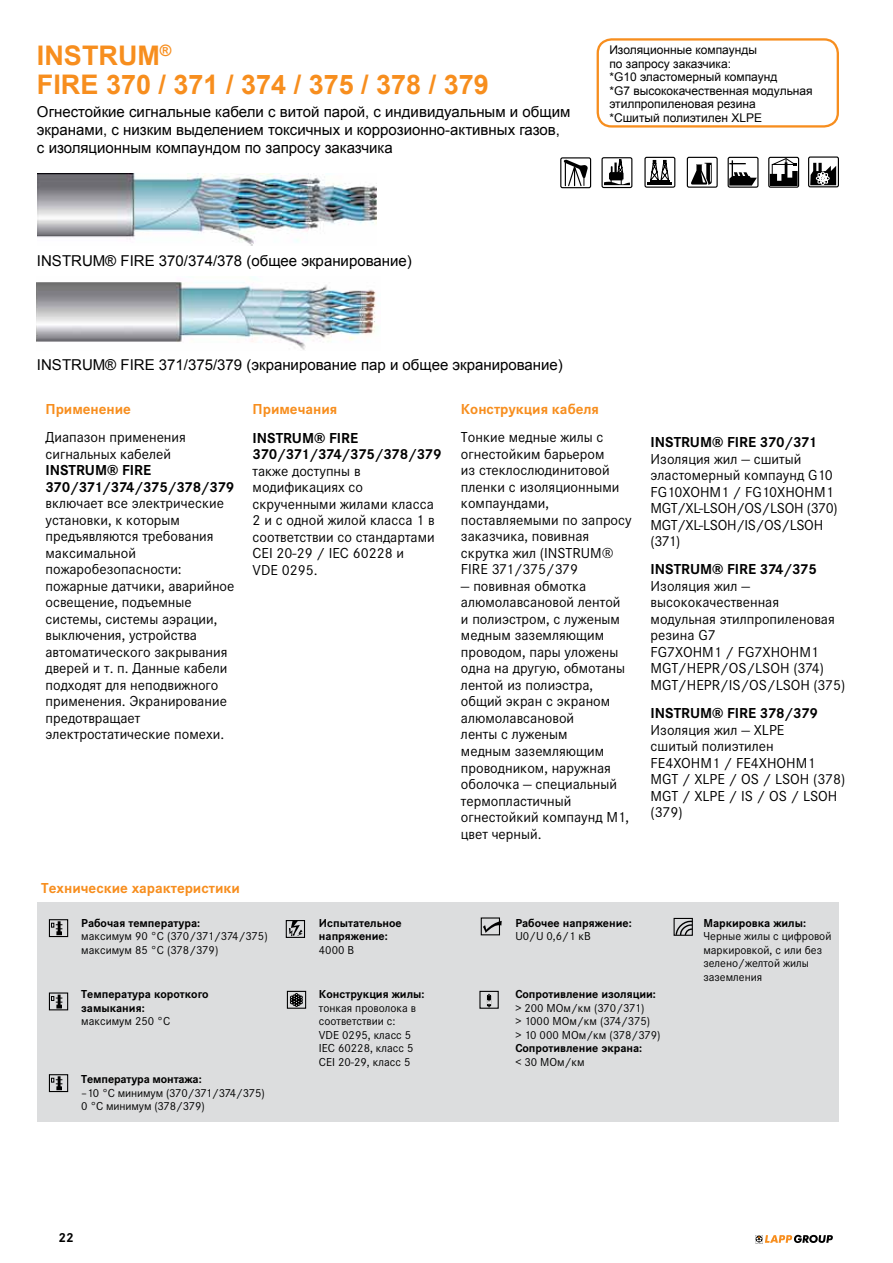
<style>
.page{position:relative;width:893px;height:1263px;background:#fff}
.page>*{position:absolute;margin:0;border:0;box-sizing:border-box;transform-origin:0 0}
.t1{font:700 27px/28.5px "Arial";color:#f78e1e}
.t2{font:15px/16.5px "Corporate STOT";color:#000}
.t3{font:15px/18px "Arial";color:#000}
.t4{font:700 15px/16.5px "Corporate STOT";color:#000}
.t5{font:700 15px "Corporate STOT";color:#f78e1e}
.t6{font:700 13.5px "Corporate STOT";color:#000}
.t7{font:12px/13.5px "Corporate STOT";color:#000}
.t8{font:700 12px/13.5px "Corporate STOT";color:#000}
.t9{font:12px/13.5px "Arial";color:#000}
</style>
<div class="page">
<svg style="left:755px;top:1235px;width:78px;height:9px"></svg>
<div style="left:37px;top:902px;width:802px;height:219px;background:#dcddde"></div>
<div style="left:49px;top:919px;width:19px;height:18px;border:1px solid #000"></div>
<svg style="left:51px;top:922px;width:11px;height:13px"></svg>
<div style="left:49px;top:992px;width:19px;height:18px;border:1px solid #000"></div>
<svg style="left:51px;top:995px;width:11px;height:13px"></svg>
<div style="left:49px;top:1074px;width:19px;height:18px;border:1px solid #000"></div>
<svg style="left:51px;top:1077px;width:11px;height:13px"></svg>
<div style="left:286px;top:920px;width:19px;height:18px;border:1px solid #000"></div>
<svg style="left:289px;top:920px;width:14px;height:16px"></svg>
<div style="left:287px;top:991px;width:19px;height:18px;border:1px solid #000"></div>
<svg style="left:290px;top:993px;width:13px;height:14px"></svg>
<div style="left:481px;top:917px;width:19px;height:18px;border:1px solid #000"></div>
<svg style="left:483px;top:921px;width:19px;height:12px"></svg>
<div style="left:674px;top:918px;width:19px;height:18px;border:1px solid #000"></div>
<svg style="left:675px;top:920px;width:18px;height:16px"></svg>
<div style="left:479px;top:991px;width:20px;height:18px;border:1px solid #000"></div>
<svg style="left:487px;top:994px;width:5px;height:13px"></svg>
<img style="left:37px;top:174px;width:339px;height:71px">
<img style="left:37px;top:277px;width:339px;height:73px">
<div style="left:597px;top:38px;width:242px;height:90px;border:2px solid #f78e1e;border-radius:14px"></div>
<div style="left:644px;top:157px;width:31px;height:31px;border:1px solid #000;border-radius:2px"></div>
<hr style="left:647px;top:182px;width:25px;height:3px;background:#000">
<svg style="left:650px;top:160px;width:20px;height:22px"></svg>
<div style="left:560px;top:157px;width:31px;height:31px;border:1px solid #000;border-radius:2px"></div>
<svg style="left:562px;top:159px;width:26px;height:28px"></svg>
<div style="left:687px;top:157px;width:31px;height:31px;border:1px solid #000;border-radius:2px"></div>
<svg style="left:691px;top:163px;width:21px;height:22px"></svg>
<svg style="left:602px;top:158px;width:30px;height:30px"></svg>
<div style="left:601px;top:157px;width:31px;height:31px;border:1px solid #000;border-radius:2px"></div>
<svg style="left:604px;top:159px;width:26px;height:26px"></svg>
<svg style="left:727px;top:156px;width:112px;height:32px"></svg>
<h1 class="t1" style="left:37px;top:42px;width:453px">INSTRUM<sup>®<br></sup>FIRE 370 / 371 / 374 / 375 / 378 / 379</h1>
<p class="t3" style="left:37px;top:103px;width:535px">Огнестойкие сигнальные кабели с витой парой, с индивидуальным и общим экранами, с низким выделением токсичных и коррозионно-активных газов, с изоляционным компаундом по запросу заказчика</p>
<p class="t9" style="left:609px;top:43px;width:205px">Изоляционные компаунды<br>по запросу заказчика:<br>*G10 эластомерный компаунд<br>*G7 высококачественная модульная этилпропиленовая резина<br>*Сшитый полиэтилен XLPE</p>
<p class="t3" style="left:37px;top:252px;width:376px">INSTRUM® FIRE 370/374/378 (общее экранирование)</p>
<p class="t3" style="left:37px;top:356px;width:527px">INSTRUM® FIRE 371/375/379 (экранирование пар и общее экранирование)</p>
<p class="t5" style="left:45px;top:401px;width:87px">Применение</p>
<p class="t5" style="left:253px;top:401px;width:86px">Примечания</p>
<p class="t5" style="left:461px;top:401px;width:140px">Конструкция кабеля</p>
<p class="t2" style="left:46px;top:429px;width:142px">Диапазон применения сигнальных кабелей</p>
<p class="t4" style="left:46px;top:463px;width:190px">INSTRUM® FIRE<br>370/371/374/375/378/379</p>
<p class="t2" style="left:46px;top:495px;width:190px">включает все электрические установки, к которым предъявляются требования максимальной пожаробезопасности: пожарные датчики, аварийное освещение, подъемные системы, системы аэрации, выключения, устройства автоматического закрывания дверей и т. п. Данные кабели подходят для неподвижного применения. Экранирование предотвращает электростатические помехи.</p>
<p class="t4" style="left:253px;top:430px;width:190px">INSTRUM® FIRE<br>370/371/374/375/378/379</p>
<p class="t2" style="left:253px;top:462px;width:184px">также доступны в модификациях со скрученными жилами класса<br>2 и с одной жилой класса 1 в соответствии со стандартами<br>CEI 20-29 / IEC 60228 и<br>VDE 0295.</p>
<p class="t5" style="left:41px;top:879px;width:200px">Технические характеристики</p>
<p class="t8" style="left:81px;top:916px;width:120px">Рабочая температура:</p>
<p class="t7" style="left:81px;top:929px;width:188px">максимум 90 °C (370/371/374/375) максимум 85 °C (378/379)</p>
<p class="t8" style="left:81px;top:988px;width:129px">Температура короткого замыкания:</p>
<p class="t7" style="left:81px;top:1015px;width:91px">максимум 250 °C</p>
<p class="t8" style="left:81px;top:1073px;width:122px">Температура монтажа:</p>
<p class="t7" style="left:81px;top:1086px;width:185px">–10 °C минимум (370/371/374/375)<br>0 °C минимум (378/379)</p>
<p class="t8" style="left:319px;top:916px;width:84px">Испытательное напряжение:</p>
<p class="t7" style="left:319px;top:943px;width:37px">4000 В</p>
<p class="t8" style="left:319px;top:988px;width:107px">Конструкция жилы:</p>
<p class="t7" style="left:319px;top:1001px;width:99px">тонкая проволока в соответствии с:<br>VDE 0295, класс 5<br>IEC 60228, класс 5<br>CEI 20-29, класс 5</p>
<p class="t2" style="left:461px;top:429px;width:172px">Тонкие медные жилы с огнестойким барьером<br>из стеклослюдинитовой пленки с изоляционными компаундами, поставляемыми по запросу заказчика, повивная скрутка жил (INSTRUM®<br>FIRE 371/375/379</p>
<p class="t2" style="left:461px;top:578px;width:170px">— повивная обмотка алюмолавсановой лентой и полиэстром, с луженым медным заземляющим проводом, пары уложены одна на другую, обмотаны лентой из полиэстра, общий экран с экраном алюмолавсановой<br>ленты с луженым<br>медным заземляющим проводником, наружная оболочка — специальный термопластичный огнестойкий компаунд M1, цвет черный.</p>
<p class="t4" style="left:651px;top:434px;width:168px">INSTRUM® FIRE 370/371</p>
<p class="t2" style="left:651px;top:450px;width:188px">Изоляция жил — сшитый эластомерный компаунд G10<br>FG10XOHM1 / FG10XHOHM1<br>MGT/XL-LSOH/OS/LSOH (370)<br>MGT/XL-LSOH/IS/OS/LSOH (371)</p>
<p class="t4" style="left:651px;top:562px;width:168px">INSTRUM® FIRE 374/375</p>
<p class="t2" style="left:651px;top:578px;width:196px">Изоляция жил — высококачественная модульная этилпропиленовая резина G7<br>FG7XOHM1 / FG7XHOHM1<br>MGT/HEPR/OS/LSOH (374)<br>MGT/HEPR/IS/OS/LSOH (375)</p>
<p class="t4" style="left:651px;top:705px;width:169px">INSTRUM® FIRE 378/379</p>
<p class="t2" style="left:651px;top:722px;width:196px">Изоляция жил — XLPE<br>сшитый полиэтилен<br>FE4XOHM1 / FE4XHOHM1<br>MGT / XLPE / OS / LSOH (378)<br>MGT / XLPE / IS / OS / LSOH (379)</p>
<p class="t8" style="left:515px;top:916px;width:118px">Рабочее напряжение:</p>
<p class="t7" style="left:515px;top:929px;width:77px">U0/U 0,6/1 кВ</p>
<p class="t8" style="left:703px;top:916px;width:104px">Маркировка жилы:</p>
<p class="t7" style="left:703px;top:929px;width:130px">Черные жилы с цифровой маркировкой, с или без зелено/желтой жилы заземления</p>
<p class="t8" style="left:515px;top:988px;width:142px">Сопротивление изоляции:</p>
<p class="t7" style="left:515px;top:1001px;width:147px">&gt; 200 МОм/км (370/371)<br>&gt; 1000 МОм/км (374/375)<br>&gt; 10 000 МОм/км (378/379)</p>
<p class="t8" style="left:515px;top:1042px;width:128px">Сопротивление экрана:</p>
<p class="t7" style="left:515px;top:1055px;width:71px">&lt; 30 МОм/км</p>
<p class="t6" style="left:58px;top:1229px;width:17px">22</p>
</div>
